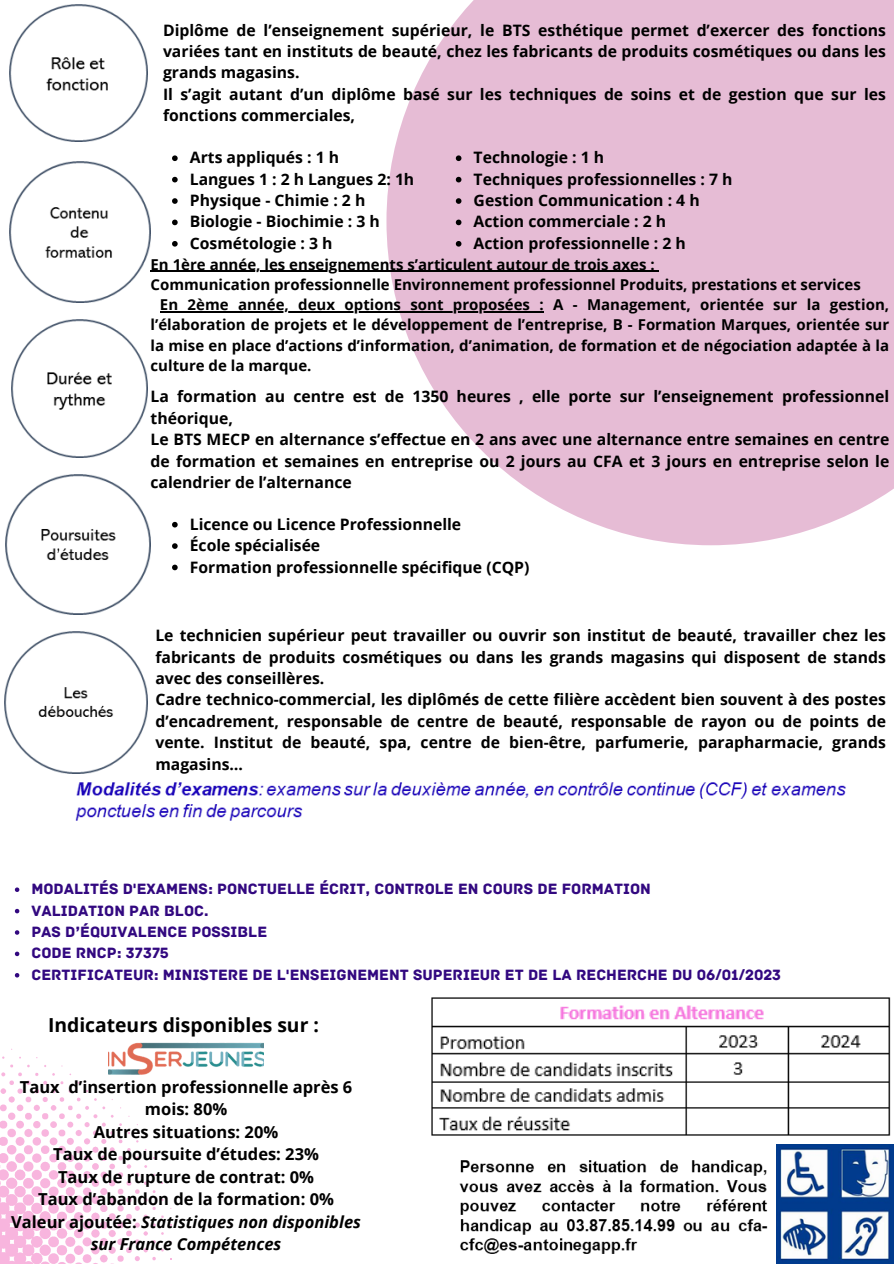
<style>
.page{position:relative;width:894px;height:1264px;background:#fff}
.page>*{position:absolute;margin:0;border:0;box-sizing:border-box;transform-origin:0 0}
.t1{font:700 19.35px "Open Sans";color:#000}
.t2{font:700 16.5px/22.5px "Open Sans";color:#000;text-align:center}
.t3{font:700 15.75px/21.3px "Open Sans";color:#000}
.t4{font:15.75px "Archive";color:#320880}
.t5{font:700 15px/20.2px "Open Sans";color:#000}
.s1{font-style:italic}
</style>
<div class="page">
<svg style="left:386px;top:0;width:507px;height:545px;fill:#e6bcd5"></svg>
<img style="left:10px;top:5px;width:137px;height:137px">
<img style="left:10px;top:161px;width:140px;height:141px">
<svg style="left:0;top:1064px;width:164px;height:200px"></svg>
<img style="left:11px;top:320px;width:136px;height:137px">
<img style="left:6px;top:474px;width:144px;height:140px">
<img style="left:5px;top:632px;width:143px;height:141px">
<img style="left:64px;top:773px;width:782px;height:48px">
<img style="left:776px;top:1144px;width:117px;height:119px">
<img style="left:459px;top:1160px;width:309px;height:94px">
<img style="left:431px;top:997px;width:460px;height:139px">
<svg style="left:172px;top:155px;width:6px;height:6px"></svg>
<svg style="left:172px;top:177px;width:6px;height:5px"></svg>
<svg style="left:172px;top:198px;width:6px;height:6px"></svg>
<svg style="left:172px;top:219px;width:6px;height:6px"></svg>
<svg style="left:172px;top:241px;width:6px;height:5px"></svg>
<svg style="left:455px;top:155px;width:6px;height:6px"></svg>
<svg style="left:455px;top:177px;width:6px;height:5px"></svg>
<svg style="left:455px;top:198px;width:6px;height:6px"></svg>
<svg style="left:455px;top:219px;width:6px;height:6px"></svg>
<svg style="left:455px;top:241px;width:6px;height:5px"></svg>
<hr style="left:150px;top:271px;width:504px;height:1px;background:#000">
<hr style="left:160px;top:311px;width:383px;height:1px;background:#000">
<svg style="left:172px;top:522px;width:6px;height:5px"></svg>
<svg style="left:172px;top:543px;width:6px;height:6px"></svg>
<svg style="left:172px;top:564px;width:6px;height:6px"></svg>
<img style="left:108px;top:1042px;width:155px;height:34px">
<svg style="left:15px;top:887px;width:4px;height:5px"></svg>
<svg style="left:15px;top:908px;width:4px;height:5px"></svg>
<svg style="left:15px;top:930px;width:4px;height:4px"></svg>
<svg style="left:15px;top:951px;width:4px;height:5px"></svg>
<svg style="left:15px;top:973px;width:4px;height:4px"></svg>
<h2 class="t3" style="left:163px;top:19px;width:724px">Diplôme de l’enseignement supérieur, le BTS esthétique permet d’exercer des fonctions variées tant en instituts de beauté, chez les fabricants de produits cosmétiques ou dans les grands magasins.<br>Il s’agit autant d’un diplôme basé sur les techniques de soins et de gestion que sur les fonctions commerciales,</h2>
<p class="t3" style="left:190px;top:146px;width:151px">Arts appliqués : 1 h</p>
<p class="t3" style="left:190px;top:168px;width:226px">Langues 1 : 2 h Langues 2: 1h</p>
<p class="t3" style="left:190px;top:189px;width:177px">Physique - Chimie : 2 h</p>
<p class="t3" style="left:190px;top:211px;width:191px">Biologie - Biochimie : 3 h</p>
<p class="t3" style="left:190px;top:232px;width:144px">Cosmétologie : 3 h</p>
<h2 class="t3" style="left:473px;top:146px;width:132px">Technologie : 1 h</h2>
<h2 class="t3" style="left:473px;top:168px;width:260px">Techniques professionnelles : 7 h</h2>
<p class="t3" style="left:473px;top:189px;width:227px">Gestion Communication : 4 h</p>
<p class="t3" style="left:473px;top:211px;width:194px">Action commerciale : 2 h</p>
<p class="t3" style="left:473px;top:232px;width:214px">Action professionnelle : 2 h</p>
<p class="t5" style="left:150px;top:254px;width:711px">En 1ère année, les enseignements s’articulent autour de trois axes :<br>Communication professionnelle Environnement professionnel Produits, prestations et services</p>
<h2 class="t5" style="left:150px;top:294px;width:740px;text-align:justify;text-indent:9px">En 2ème année, deux options sont proposées : A - Management, orientée sur la gestion, l’élaboration de projets et le développement de l’entreprise, B - Formation Marques, orientée sur la mise en place d’actions d’information, d’animation, de formation et de négociation adaptée à la culture de la marque.</h2>
<p class="t3" style="left:150px;top:385px;width:740px">La formation au centre est de 1350 heures , elle porte sur l’enseignement professionnel théorique,<br>Le BTS MECP en alternance s’effectue en 2 ans avec une alternance entre semaines en centre de formation et semaines en entreprise ou 2 jours au CFA et 3 jours en entreprise selon le calendrier de l’alternance</p>
<p class="t3" style="left:190px;top:513px;width:273px">Licence ou Licence Professionnelle</p>
<p class="t3" style="left:190px;top:534px;width:132px">École spécialisée</p>
<p class="t3" style="left:190px;top:555px;width:341px">Formation professionnelle spécifique (CQP)</p>
<p class="t3" style="left:155px;top:624px;width:731px">Le technicien supérieur peut travailler ou ouvrir son institut de beauté, travailler chez les fabricants de produits cosmétiques ou dans les grands magasins qui disposent de stands avec des conseillères.<br>Cadre technico-commercial, les diplômés de cette filière accèdent bien souvent à des postes d’encadrement, responsable de centre de beauté, responsable de rayon ou de points de vente. Institut de beauté, spa, centre de bien-être, parfumerie, parapharmacie, grands magasins…</p>
<p class="t4" style="left:31px;top:879px;width:620px">MODALITÉS D'EXAMENS: PONCTUELLE ÉCRIT, CONTROLE EN COURS DE FORMATION</p>
<h2 class="t4" style="left:31px;top:901px;width:178px">VALIDATION PAR BLOC.</h2>
<p class="t4" style="left:31px;top:922px;width:237px">PAS D’ÉQUIVALENCE POSSIBLE</p>
<p class="t4" style="left:31px;top:943px;width:139px">CODE RNCP: 37375</p>
<p class="t4" style="left:31px;top:965px;width:750px">CERTIFICATEUR: MINISTERE DE L'ENSEIGNEMENT SUPERIEUR ET DE LA RECHERCHE DU 06/01/2023</p>
<h1 class="t1" style="left:48px;top:1011px;width:272px">Indicateurs disponibles sur :</h1>
<p class="t2" style="left:11px;top:1075px;width:351px">Taux d’insertion professionnelle après 6 mois: 80%<br>Autres situations: 20%<br>Taux de poursuite d’études: 23%<br>Taux de rupture de contrat: 0%<br>Taux d’abandon de la formation: 0%<br>Valeur ajoutée: <span class="s1">Statistiques non disponibles sur France Compétences</span></p>
</div>
